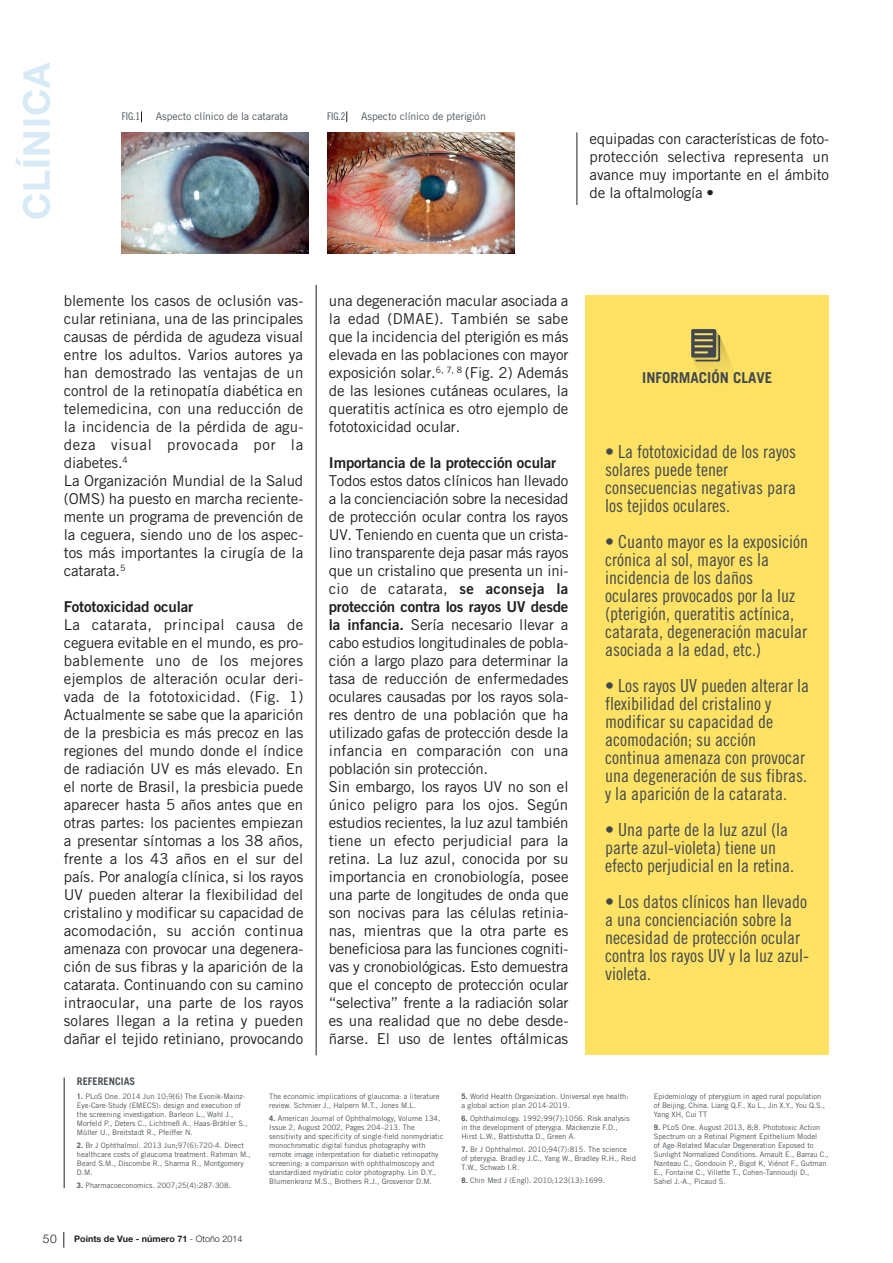
<style>
.page{position:relative;width:893px;height:1263px;background:#fff}
.page>*{position:absolute;margin:0;border:0;box-sizing:border-box;transform-origin:0 0}
.t1{font:700 36.9px "Helvetica Neue LT Std";letter-spacing:.03em;color:#d7eaf5}
._06_texte_a_retenir{font:18px/18px "Trade Gothic LT Std Cn 18";color:#41494e}
._03_texte_courant{font:15px/18px "Trade Gothic LT Std";letter-spacing:-.005em;color:#231f20;text-align:justify}
._04_inter{font:15px "Trade Gothic LT Std Bd 2";letter-spacing:-.01em;color:#231f20}
.t2{font:700 15px "Trade Gothic LT Std";color:#41494e}
.t3{font:300 12px "Helvetica Neue LT Std";color:#231f20}
.t4{font:10.5px "Trade Gothic LT Std";letter-spacing:-.01em;color:#4d545a}
.t5{font:700 10.5px "Trade Gothic LT Std";color:#4d545a}
.t6{font:10.5px "Trade Gothic LT Std Cn 18";letter-spacing:-.01em;color:#4d545a}
.t7{font:700 9px "Helvetica Neue LT Std";color:#231f20}
._07_texte_references{font:7.5px/9px "Trade Gothic LT Std";color:#4d545a}
.s1{font-family:"Trade Gothic LT Std Bd 2"}
.s2{font-weight:700}
.s3{font-weight:300}
</style>
<div class="page">
<svg style="left:64px;top:1232px;width:1px;height:16px"></svg>
<hr style="left:892px;top:0;width:1px;height:1263px;background:#006089">
<hr style="left:316px;top:285px;width:1px;height:770px;background:#231f20">
<hr style="left:576px;top:132px;width:1px;height:73px;background:#231f20">
<img style="left:327px;top:132px;width:187px;height:122px">
<img style="left:122px;top:132px;width:187px;height:122px">
<hr style="left:64px;top:1077px;width:1px;height:111px;background:#231f20">
<div style="left:585px;top:296px;width:244px;height:759px;background:#ffe263"></div>
<svg style="left:691px;top:329px;width:42px;height:43px"></svg>
<h1 class="t1" style="left:14px;top:220px;width:160px;rotate:-90deg">CLÍNICA</h1>
<p class="t6" style="left:122px;top:110px;width:20px">FIG.1</p>
<p class="t4" style="left:156px;top:110px;width:134px">Aspecto clínico de la catarata</p>
<p class="t6" style="left:327px;top:110px;width:20px">FIG.2</p>
<p class="t4" style="left:361px;top:110px;width:126px">Aspecto clínico de pterigión</p>
<p class="_03_texte_courant" style="left:590px;top:129px;width:241px">equipadas con características de foto&shy;protección selectiva representa un avance muy importante en el ámbito de la oftalmología •</p>
<p class="_03_texte_courant" style="left:64px;top:291px;width:241px">blemente los casos de oclusión vas&shy;cular retiniana, una de las principales causas de pérdida de agudeza visual entre los adultos. Varios autores ya han demostrado las ventajas de un control de la retinopatía diabética en telemedicina, con una reducción de la incidencia de la pérdida de agu&shy;deza visual provocada por la diabetes.<sup>4</sup></p>
<p class="_03_texte_courant" style="left:64px;top:471px;width:241px">La Organización Mundial de la Salud (OMS) ha puesto en marcha reciente&shy;mente un programa de prevención de la ceguera, siendo uno de los aspec&shy;tos más importantes la cirugía de la catarata.<sup>5</sup></p>
<p class="_04_inter" style="left:64px;top:597px;width:131px">Fototoxicidad ocular</p>
<p class="_03_texte_courant" style="left:64px;top:615px;width:241px">La catarata, principal causa de ceguera evitable en el mundo, es pro&shy;bablemente uno de los mejores ejemplos de alteración ocular deri&shy;vada de la fototoxicidad. (Fig. 1)<br>Actualmente se sabe que la aparición de la presbicia es más precoz en las regiones del mundo donde el índice de radiación UV es más elevado. En el norte de Brasil, la presbicia puede aparecer hasta 5 años antes que en otras partes: los pacientes empiezan a presentar síntomas a los 38 años, frente a los 43 años en el sur del país. Por analogía clínica, si los rayos UV pueden alterar la flexibilidad del cristalino y modificar su capacidad de acomodación, su acción continua amenaza con provocar una degenera&shy;ción de sus fibras y la aparición de la catarata. Continuando con su camino intraocular, una parte de los rayos solares llegan a la retina y pueden dañar el tejido retiniano, provocando</p>
<p class="_03_texte_courant" style="left:329px;top:291px;width:241px">una degeneración macular asociada a la edad (DMAE). También se sabe que la incidencia del pterigión es más elevada en las poblaciones con mayor exposición solar.<sup>6,</sup> <sup>7,</sup> <sup>8</sup> (Fig. 2) Además de las lesiones cutáneas oculares, la queratitis actínica es otro ejemplo de fototoxicidad ocular.</p>
<p class="_04_inter" style="left:329px;top:453px;width:229px">Importancia de la protección ocular</p>
<p class="_03_texte_courant" style="left:329px;top:471px;width:241px">Todos estos datos clínicos han llevado a la concienciación sobre la necesidad de protección ocular contra los rayos UV. Teniendo en cuenta que un crista&shy;lino transparente deja pasar más rayos que un cristalino que presenta un ini&shy;cio de catarata, <span class="s1">se aconseja la protección contra los rayos UV desde la infancia.</span> Sería necesario llevar a cabo estudios longitudinales de pobla&shy;ción a largo plazo para determinar la tasa de reducción de enfermedades oculares causadas por los rayos sola&shy;res dentro de una población que ha utilizado gafas de protección desde la infancia en comparación con una población sin protección.</p>
<p class="_03_texte_courant" style="left:329px;top:777px;width:241px">Sin embargo, los rayos UV no son el único peligro para los ojos. Según estudios recientes, la luz azul también tiene un efecto perjudicial para la retina. La luz azul, conocida por su importancia en cronobiología, posee una parte de longitudes de onda que son nocivas para las células retinia&shy;nas, mientras que la otra parte es beneficiosa para las funciones cogniti&shy;vas y cronobiológicas. Esto demuestra que el concepto de protección ocular “selectiva” frente a la radiación solar es una realidad que no debe desde&shy;ñarse. El uso de lentes oftálmicas</p>
<p class="t2" style="left:642px;top:369px;width:132px">INFORMACIÓN CLAVE</p>
<p class="_06_texte_a_retenir" style="left:605px;top:442px;width:192px">• La fototoxicidad de los rayos solares puede tener consecuencias negativas para los tejidos oculares.</p>
<p class="_06_texte_a_retenir" style="left:605px;top:532px;width:204px">• Cuanto mayor es la exposición crónica al sol, mayor es la incidencia de los daños oculares provocados por la luz (pterigión, queratitis actínica, catarata, degeneración macular asociada a la edad, etc.)</p>
<p class="_06_texte_a_retenir" style="left:605px;top:676px;width:205px">• Los rayos UV pueden alterar la flexibilidad del cristalino y modificar su capacidad de acomodación; su acción continua amenaza con provocar una degeneración de sus fibras.</p>
<p class="_06_texte_a_retenir" style="left:605px;top:784px;width:183px">y la aparición de la catarata.</p>
<p class="_06_texte_a_retenir" style="left:605px;top:820px;width:190px">• Una parte de la luz azul (la parte azul-violeta) tiene un efecto perjudicial en la retina.</p>
<p class="_06_texte_a_retenir" style="left:605px;top:892px;width:205px">• Los datos clínicos han llevado a una concienciación sobre la necesidad de protección ocular contra los rayos UV y la luz azul&shy;violeta.</p>
<p class="t5" style="left:77px;top:1075px;width:60px">REFERENCIAS</p>
<p class="_07_texte_references" style="left:77px;top:1091px;width:172px"><span class="s2">1.</span> PLoS One. 2014 Jun 10;9(6) The Evonik-Mainz-Eye-Care-Study (EMECS): design and execution of the screening investigation. Barleon L., Wahl J., Morfeld P., Deters C., Lichtmeß A., Haas-Brähler S., Müller U., Breitstadt R., Pfeiffer N.</p>
<p class="_07_texte_references" style="left:77px;top:1140px;width:175px"><span class="s2">2.</span> Br J Ophthalmol. 2013 Jun;97(6):720-4. Direct healthcare costs of glaucoma treatment. Rahman M., Beard S.M., Discombe R., Sharma R., Montgomery D.M.</p>
<p class="_07_texte_references" style="left:77px;top:1181px;width:156px"><span class="s2">3.</span> Pharmacoeconomics. 2007;25(4):287-308.</p>
<p class="_07_texte_references" style="left:269px;top:1091px;width:172px">The economic implications of glaucoma: a literature review. Schmier J., Halpern M.T., Jones M.L.</p>
<p class="_07_texte_references" style="left:269px;top:1113px;width:176px"><span class="s2">4.</span> American Journal of Ophthalmology, Volume 134, Issue 2, August 2002, Pages 204–213. The sensitivity and specificity of single-field nonmydriatic monochromatic digital fundus photography with remote image interpretation for diabetic retinopathy screening: a comparison with ophthalmoscopy and standardized mydriatic color photography. Lin D.Y., Blumenkranz M.S., Brothers R.J., Grosvenor D.M.</p>
<p class="_07_texte_references" style="left:462px;top:1091px;width:169px"><span class="s2">5.</span> World Health Organization. Universal eye health: a global action plan 2014-2019.</p>
<p class="_07_texte_references" style="left:462px;top:1113px;width:170px"><span class="s2">6.</span> Ophthalmology. 1992;99(7):1056. Risk analysis in the development of pterygia. Mackenzie F.D.,<br>Hirst L.W., Battistutta D., Green A.</p>
<p class="_07_texte_references" style="left:462px;top:1145px;width:176px"><span class="s2">7.</span> Br J Ophthalmol. 2010;94(7):815. The science<br>of pterygia. Bradley J.C., Yang W., Bradley R.H., Reid<br>T.W., Schwab I.R.</p>
<p class="_07_texte_references" style="left:462px;top:1176px;width:145px"><span class="s2">8.</span> Chin Med J (Engl). 2010;123(13):1699.</p>
<p class="_07_texte_references" style="left:654px;top:1091px;width:173px">Epidemiology of pterygium in aged rural population of Beijing, China. Liang Q.F., Xu L., Jin X.Y., You Q.S.,<br>Yang XH, Cui TT</p>
<p class="_07_texte_references" style="left:654px;top:1122px;width:176px"><span class="s2">9.</span> PLoS One. August 2013, 8;8. Phototoxic Action Spectrum on a Retinal Pigment Epithelium Model<br>of Age-Related Macular Degeneration Exposed to Sunlight Normalized Conditions. Arnault E., Barrau C., Nanteau C., Gondouin P., Bigot K, Viénot F., Gutman E., Fontaine C., Villette T., Cohen-Tannoudji D., Sahel J.-A., Picaud S.</p>
<p class="t3" style="left:43px;top:1231px;width:15px">50</p>
<p class="t7" style="left:74px;top:1233px;width:170px">Points de Vue - número 71 <span class="s3">- Otoño 2014</span></p>
</div>
